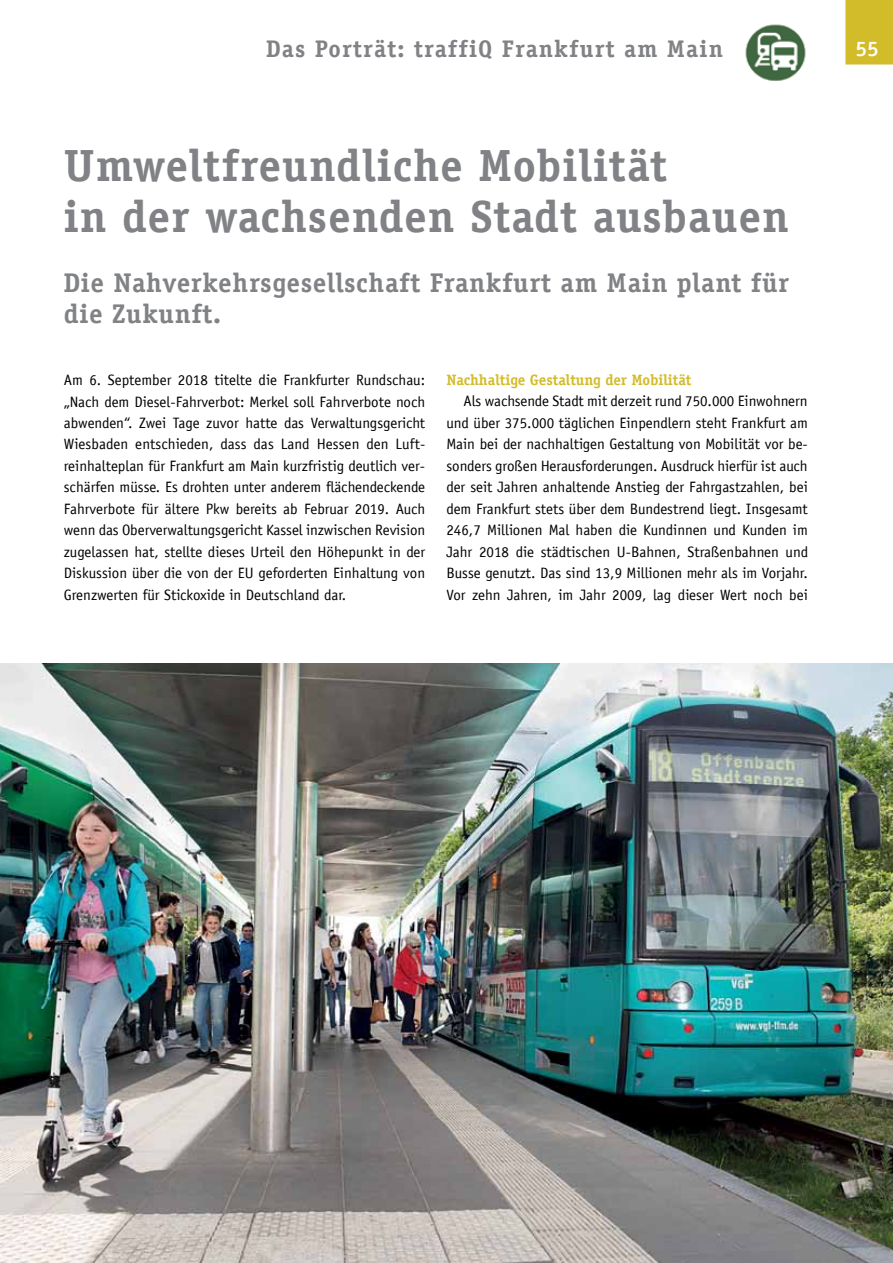
<style>
.page{position:relative;width:893px;height:1263px;background:#fff}
.page>*{position:absolute;margin:0;border:0;box-sizing:border-box;transform-origin:0 0}
.t1{font:700 45px/51px "Officina Serif LT";letter-spacing:.025em;color:#808285}
.t2{font:700 27px/31.8px "Officina Serif LT";letter-spacing:.025em;color:#808285}
.t3{font:700 24px "Officina Serif LT";letter-spacing:.05em;color:#808285}
.t4{font:700 21px "Officina Serif LT";color:#fff}
.t5{font:15px/21.5px "Officina Sans LT";color:#000;text-align:justify}
.t6{font:700 15px "Officina Serif LT";color:#d3bc2a}
</style>
<div class="page">
<div style="left:845px;top:0;width:48px;height:64px;background:#d3bc2a"></div>
<img style="left:745px;top:24px;width:61px;height:57px">
<img style="left:0;top:663px;width:893px;height:600px">
<h3 class="t3" style="left:266px;top:34px;width:458px">Das Porträt: traffiQ Frankfurt am Main</h3>
<h3 class="t4" style="left:855px;top:36px;width:25px">55</h3>
<h1 class="t1" style="left:64px;top:140px;width:727px">Umweltfreundliche Mobilität<br>in der wachsenden Stadt ausbauen</h1>
<h2 class="t2" style="left:64px;top:266px;width:727px">Die Nahverkehrsgesellschaft Frankfurt am Main plant für die Zukunft.</h2>
<p class="t5" style="left:64px;top:369px;width:363px">Am 6. September 2018 titelte die Frankfurter Rundschau: „Nach dem Diesel-Fahrverbot: Merkel soll Fahrverbote noch abwenden“. Zwei Tage zuvor hatte das Verwaltungsgericht Wiesbaden entschieden, dass das Land Hessen den Luft&shy;reinhalteplan für Frankfurt am Main kurzfristig deutlich ver&shy;schärfen müsse. Es drohten unter anderem flächendeckende Fahrverbote für ältere Pkw bereits ab Februar 2019. Auch wenn das Oberverwaltungsgericht Kassel inzwischen Revision zugelassen hat, stellte dieses Urteil den Höhepunkt in der Diskussion über die von der EU geforderten Einhaltung von Grenzwerten für Stickoxide in Deutschland dar.</p>
<p class="t6" style="left:446px;top:370px;width:247px">Nachhaltige Gestaltung der Mobilität</p>
<p class="t5" style="left:446px;top:391px;width:363px;text-indent:17px">Als wachsende Stadt mit derzeit rund 750.000 Einwohnern und über 375.000 täglichen Einpendlern steht Frankfurt am Main bei der nachhaltigen Gestaltung von Mobilität vor be&shy;sonders großen Herausforderungen. Ausdruck hierfür ist auch der seit Jahren anhaltende Anstieg der Fahrgastzahlen, bei dem Frankfurt stets über dem Bundestrend liegt. Insgesamt 246,7 Millionen Mal haben die Kundinnen und Kunden im Jahr 2018 die städtischen U-Bahnen, Straßenbahnen und Busse genutzt. Das sind 13,9 Millionen mehr als im Vorjahr.<br>Vor zehn Jahren, im Jahr 2009, lag dieser Wert noch bei</p>
</div>
